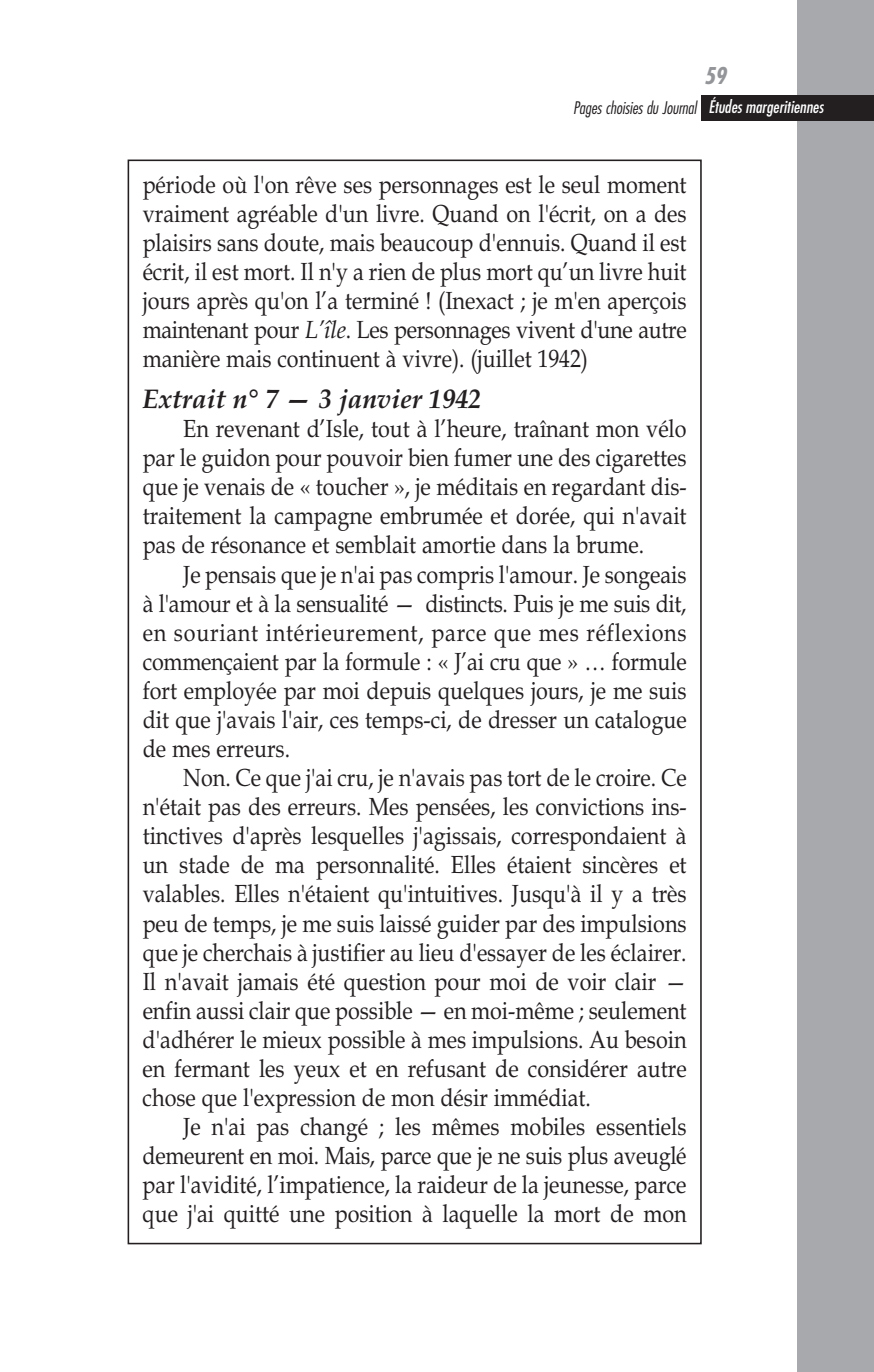
<style>
.page{position:relative;width:874px;height:1372px;background:#fff}
.page>*{position:absolute;margin:0;border:0;box-sizing:border-box;transform-origin:0 0}
.t1{font:italic 700 27px "Book Antiqua";color:#231f20}
.t2{font:24.75px/29px "Book Antiqua";color:#231f20;text-align:justify;scale:.87 1}
.t3{font:italic 700 condensed 22.5px "Futura";color:#939598}
.t4{font:italic 300 condensed 16.88px "Futura";color:#231f20}
.s1{font-weight:400;color:#fff}
.s2{font-style:italic}
</style>
<div class="page">
<div style="left:797px;top:0;width:77px;height:1371px;background:#a8a9ad"></div>
<div style="left:702px;top:96px;width:172px;height:25px;background:#231f20"></div>
<p class="t3" style="left:704px;top:66px;width:24px">59</p>
<p class="t4" style="left:573px;top:100px;width:252px">Pages choisies du Journal <span class="s1">Études margeritiennes</span></p>
<p class="t2" style="left:143px;top:169px;width:627px">période où l'on rêve ses personnages est le seul moment vraiment agréable d'un livre. Quand on l'écrit, on a des plaisirs sans doute, mais beaucoup d'ennuis. Quand il est écrit, il est mort. Il n'y a rien de plus mort qu’un livre huit jours après qu'on l’a terminé ! (Inexact ; je m'en aperçois maintenant pour <span class="s2">L’île</span>. Les personnages vivent d'une autre manière mais continuent à vivre). (juillet 1942)</p>
<p class="t1" style="left:143px;top:383px;width:340px">Extrait n° 7 — 3 janvier 1942</p>
<p class="t2" style="left:143px;top:414px;width:627px;text-indent:40px">En revenant d’Isle, tout à l’heure, traînant mon vélo par le guidon pour pouvoir bien fumer une des cigarettes que je venais de « toucher », je méditais en regardant dis&shy;traitement la campagne embrumée et dorée, qui n'avait pas de résonance et semblait amortie dans la brume.</p>
<p class="t2" style="left:143px;top:559px;width:627px;text-indent:40px">Je pensais que je n'ai pas compris l'amour. Je songeais à l'amour et à la sensualité — distincts. Puis je me suis dit, en souriant intérieurement, parce que mes réflexions commençaient par la formule : « J’ai cru que » … formule fort employée par moi depuis quelques jours, je me suis dit que j'avais l'air, ces temps-ci, de dresser un catalogue de mes erreurs.</p>
<p class="t2" style="left:143px;top:763px;width:627px;text-indent:41px">Non. Ce que j'ai cru, je n'avais pas tort de le croire. Ce n'était pas des erreurs. Mes pensées, les convictions ins&shy;tinctives d'après lesquelles j'agissais, correspondaient à un stade de ma personnalité. Elles étaient sincères et valables. Elles n'étaient qu'intuitives. Jusqu'à il y a très peu de temps, je me suis laissé guider par des impulsions que je cherchais à justifier au lieu d'essayer de les éclairer.<br>Il n'avait jamais été question pour moi de voir clair — enfin aussi clair que possible — en moi-même ; seulement d'adhérer le mieux possible à mes impulsions. Au besoin en fermant les yeux et en refusant de considérer autre chose que l'expression de mon désir immédiat.</p>
<p class="t2" style="left:143px;top:1111px;width:627px;text-indent:41px">Je n'ai pas changé ; les mêmes mobiles essentiels demeurent en moi. Mais, parce que je ne suis plus aveuglé par l'avidité, l’impatience, la raideur de la jeunesse, parce que j'ai quitté une position à laquelle la mort de mon</p>
</div>
